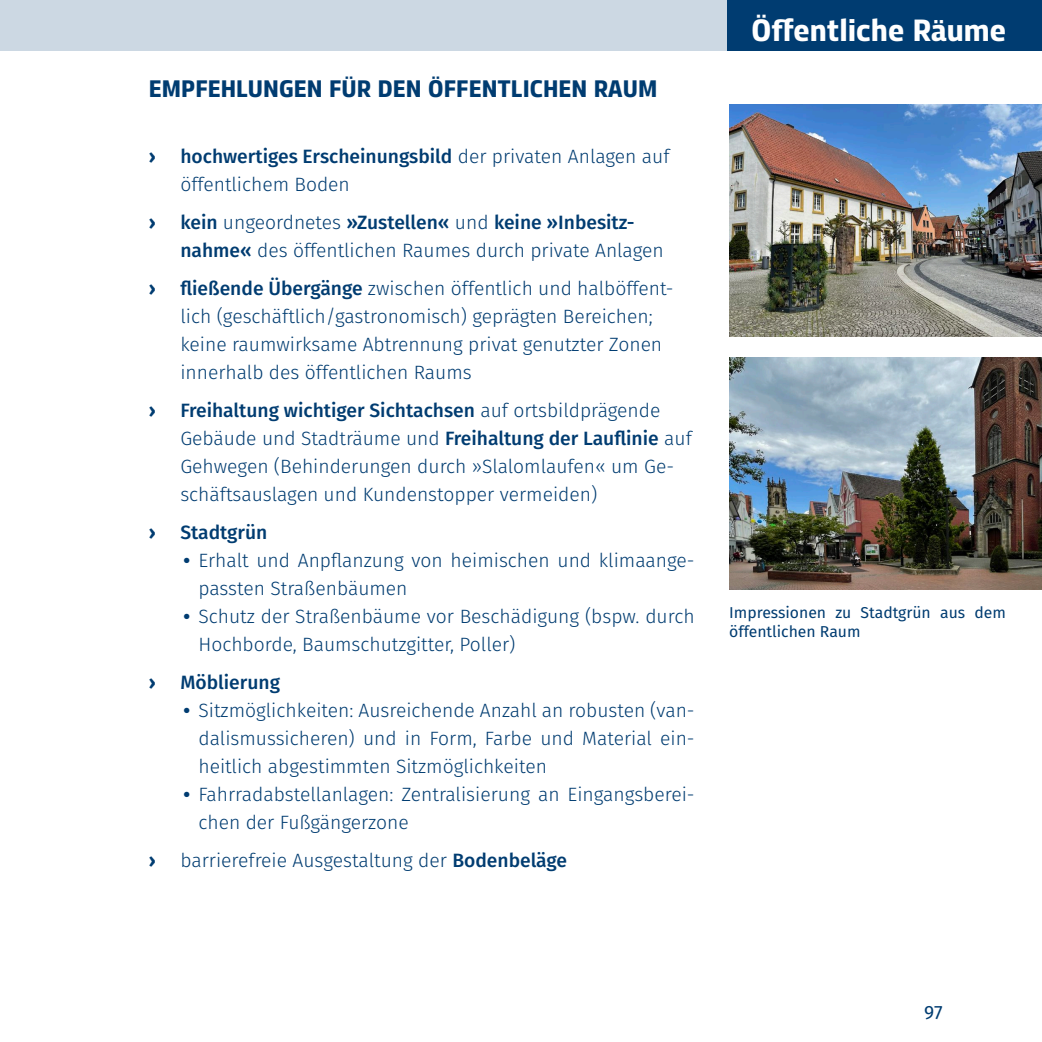
<style>
.page{position:relative;width:1042px;height:1042px;background:#fff}
.page>*{position:absolute;margin:0;border:0;box-sizing:border-box;transform-origin:0 0}
.Reiter_werne{font:700 31.5px "Dalle Set";color:#fff}
.Überschrift2_werne{font:700 24.5px "Dalle Set";color:#003c71}
.t1{font:300 19.25px/28px "Fira Sans";color:#003c71}
.t2{font:500 19.25px "Fira Sans";color:#003c71}
.t3{font:700 19.25px "Fira Sans";color:#003c71}
.t4{font:19.25px "Fira Sans";color:#003c71}
.Bildunterschrift_werne{font:15.75px/18.9px "Fira Sans";color:#003c71}
.s1{font-weight:500}
.s2{font-weight:700}
</style>
<div class="page">
<img style="left:729px;top:357px;width:313px;height:232px">
<img style="left:729px;top:104px;width:313px;height:232px">
<div style="left:0;top:0;width:1042px;height:50px;background:#ccd8e3"></div>
<div style="left:727px;top:0;width:315px;height:50px;background:#003c71"></div>
<p class="Überschrift2_werne" style="left:149px;top:74px;width:510px">EMPFEHLUNGEN FÜR DEN ÖFFENTLICHEN RAUM</p>
<p class="t3" style="left:149px;top:140px;width:8px">›</p>
<p class="t1" style="left:180px;top:142px;width:491px"><span class="s1">hochwertiges Erscheinungsbild</span> der privaten Anlagen auf öffentlichem Boden</p>
<p class="t3" style="left:149px;top:206px;width:8px">›</p>
<p class="t1" style="left:180px;top:208px;width:485px"><span class="s1">kein</span> ungeordnetes <span class="s1">»Zustellen«</span> und <span class="s1">keine »Inbesitz&shy;nahme«</span> des öffentlichen Raumes durch private Anlagen</p>
<p class="t3" style="left:149px;top:272px;width:8px">›</p>
<p class="t1" style="left:180px;top:274px;width:495px"><span class="s1">fließende Übergänge</span> zwischen öffentlich und halböffent&shy;lich (geschäftlich/gastronomisch) geprägten Bereichen; keine raumwirksame Abtrennung privat genutzter Zonen innerhalb des öffentlichen Raums</p>
<p class="t3" style="left:149px;top:394px;width:8px">›</p>
<p class="t1" style="left:180px;top:396px;width:513px"><span class="s1">Freihaltung wichtiger Sichtachsen</span> auf ortsbildprägende Gebäude und Stadträume und <span class="s1">Freihaltung der Lauflinie</span> auf Gehwegen (Behinderungen durch »Slalomlaufen« um Ge&shy;schäftsauslagen und Kundenstopper vermeiden)</p>
<p class="t3" style="left:149px;top:516px;width:8px">›</p>
<p class="t2" style="left:180px;top:517px;width:88px">Stadtgrün</p>
<p class="t1" style="left:198px;top:546px;width:498px;text-indent:-15px"><span class="s2">•</span> Erhalt und Anpflanzung von heimischen und klimaange&shy;passten Straßenbäumen</p>
<p class="t1" style="left:198px;top:602px;width:498px;text-indent:-15px"><span class="s2">•</span> Schutz der Straßenbäume vor Beschädigung (bspw. durch<br>Hochborde, Baumschutzgitter, Poller)</p>
<p class="t3" style="left:149px;top:666px;width:8px">›</p>
<p class="t2" style="left:180px;top:667px;width:101px">Möblierung</p>
<p class="t1" style="left:198px;top:696px;width:498px;text-align:justify;text-indent:-15px"><span class="s2">•</span> Sitzmöglichkeiten: Ausreichende Anzahl an robusten (van&shy;dalismussicheren) und in Form, Farbe und Material ein&shy;heitlich abgestimmten Sitzmöglichkeiten</p>
<p class="t1" style="left:198px;top:780px;width:498px;text-indent:-15px"><span class="s2">•</span> Fahrradabstellanlagen: Zentralisierung an Eingangsberei&shy;chen der Fußgängerzone</p>
<p class="t3" style="left:149px;top:844px;width:8px">›</p>
<p class="t1" style="left:180px;top:846px;width:388px">barrierefreie Ausgestaltung der <span class="s1">Bodenbeläge</span></p>
<p class="Reiter_werne" style="left:751px;top:10px;width:256px">Öffentliche Räume</p>
<h1 class="Reiter_werne" style="left:855px;top:10px;width:153px">Einführung</h1>
<p class="Bildunterschrift_werne" style="left:729px;top:602px;width:278px">Impressionen zu Stadtgrün aus dem öffentlichen Raum</p>
<p class="t4" style="left:924px;top:997px;width:20px">97</p>
</div>
